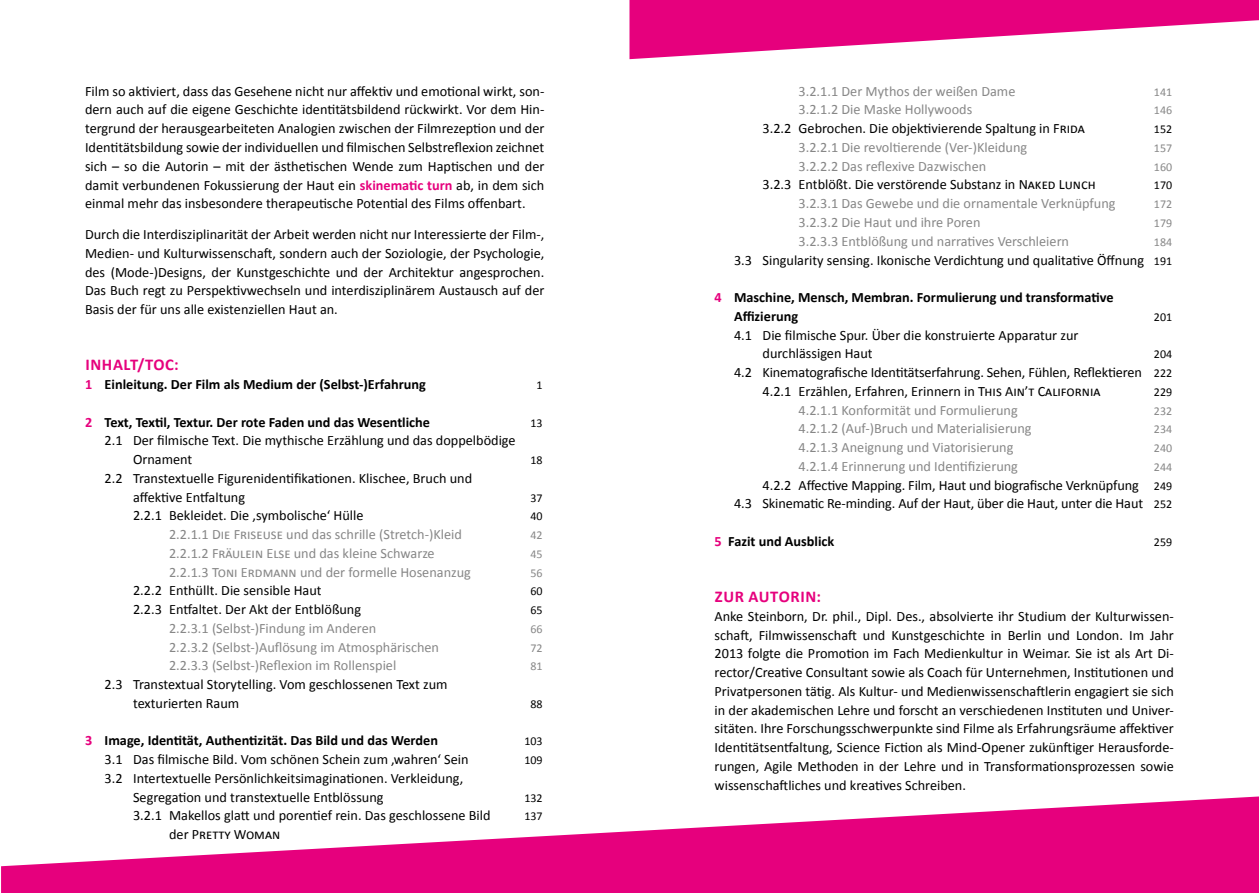
<style>
.page{position:relative;width:1259px;height:893px;background:#fff}
.page>*{position:absolute;margin:0;border:0;box-sizing:border-box;transform-origin:0 0}
.t1{font:700 16.5px "Calibri";letter-spacing:.04em;color:#e6007d}
.t2{font:14.25px/18.8px "Calibri";color:#000}
.t3{font:14.25px "Calibri";color:#878787}
.t4{font:700 14.25px/18.8px "Calibri";color:#000}
.t5{font:12px "Calibri";color:#000}
.t6{font:12px "Calibri";color:#878787}
.s1{font-weight:700;color:#e6007d}
.s2{color:#e6007d}
.s3{font-size:12px}
</style>
<div class="page">
<svg style="left:1px;top:796px;width:1258px;height:97px;fill:#e6007d"></svg>
<svg style="left:629px;top:0;width:630px;height:59px"></svg>
<p class="t2" style="left:85px;top:81px;width:461px;text-align:justify">Film so aktiviert, dass das Gesehene nicht nur affektiv und emotional wirkt, son&shy;dern auch auf die eigene Geschichte identitätsbildend rückwirkt. Vor dem Hin&shy;tergrund der herausgearbeiteten Analogien zwischen der Filmrezeption und der Identitätsbildung sowie der individuellen und filmischen Selbstreflexion zeichnet sich – so die Autorin – mit der ästhetischen Wende zum Haptischen und der damit verbundenen Fokussierung der Haut ein <span class="s1">skinematic turn</span> ab, in dem sich einmal mehr das insbesondere therapeutische Potential des Films offenbart.</p>
<p class="t2" style="left:85px;top:224px;width:461px;text-align:justify">Durch die Interdisziplinarität der Arbeit werden nicht nur Interessierte der Film-, Medien- und Kulturwissenschaft, sondern auch der Soziologie, der Psychologie, des (Mode-)Designs, der Kunstgeschichte und der Architektur angesprochen.<br>Das Buch regt zu Perspektivwechseln und interdisziplinärem Austausch auf der Basis der für uns alle existenziellen Haut an.</p>
<p class="t1" style="left:85px;top:355px;width:95px">Inhalt/ToC:</p>
<p class="t4" style="left:85px;top:374px;width:342px"><span class="s2">1</span> Einleitung. Der Film als Medium der (Selbst-)Erfahrung</p>
<p class="t5" style="left:536px;top:378px;width:8px">1</p>
<p class="t4" style="left:85px;top:412px;width:346px"><span class="s2">2</span> Text, Textil, Textur. Der rote Faden und das Wesentliche</p>
<p class="t5" style="left:530px;top:415px;width:14px">13</p>
<p class="t2" style="left:133px;top:430px;width:384px;text-indent:-28px">2.1 Der filmische Text. Die mythische Erzählung und das doppelbödige<br>Ornament</p>
<p class="t5" style="left:530px;top:453px;width:14px">18</p>
<p class="t2" style="left:133px;top:468px;width:341px;text-indent:-28px">2.2 Transtextuelle Figurenidentifikationen. Klischee, Bruch und affektive Entfaltung</p>
<p class="t5" style="left:530px;top:490px;width:14px">37</p>
<p class="t2" style="left:133px;top:505px;width:232px">2.2.1 Bekleidet. Die ‚symbolische‘ Hülle</p>
<p class="t5" style="left:530px;top:509px;width:14px">40</p>
<p class="t3" style="left:169px;top:525px;width:294px">2.2.1.1 Die Friseuse und das schrille (Stretch-)Kleid</p>
<p class="t6" style="left:530px;top:528px;width:14px">42</p>
<p class="t3" style="left:169px;top:544px;width:267px">2.2.1.2 Fräulein Else und das kleine Schwarze</p>
<p class="t6" style="left:530px;top:546px;width:14px">45</p>
<p class="t3" style="left:169px;top:563px;width:303px">2.2.1.3 Toni Erdmann und der formelle Hosenanzug</p>
<p class="t6" style="left:530px;top:565px;width:14px">56</p>
<p class="t2" style="left:133px;top:580px;width:190px">2.2.2 Enthüllt. Die sensible Haut</p>
<p class="t5" style="left:530px;top:584px;width:14px">60</p>
<p class="t2" style="left:133px;top:599px;width:229px">2.2.3 Entfaltet. Der Akt der Entblößung</p>
<p class="t5" style="left:530px;top:603px;width:14px">65</p>
<p class="t3" style="left:169px;top:619px;width:209px">2.2.3.1 (Selbst-)Findung im Anderen</p>
<p class="t6" style="left:530px;top:621px;width:14px">66</p>
<p class="t3" style="left:169px;top:638px;width:271px">2.2.3.2 (Selbst-)Auflösung im Atmosphärischen</p>
<p class="t6" style="left:530px;top:640px;width:14px">72</p>
<p class="t3" style="left:169px;top:657px;width:229px">2.2.3.3 (Selbst-)Reflexion im Rollenspiel</p>
<p class="t6" style="left:530px;top:659px;width:14px">81</p>
<p class="t2" style="left:133px;top:674px;width:316px;text-indent:-28px">2.3 Transtextual Storytelling. Vom geschlossenen Text zum texturierten Raum</p>
<p class="t5" style="left:530px;top:696px;width:14px">88</p>
<p class="t4" style="left:85px;top:730px;width:354px"><span class="s2">3</span> Image, Identität, Authentizität. Das Bild und das Werden</p>
<p class="t5" style="left:524px;top:734px;width:20px">103</p>
<p class="t2" style="left:105px;top:749px;width:365px">3.1 Das filmische Bild. Vom schönen Schein zum ‚wahren‘ Sein</p>
<p class="t5" style="left:524px;top:753px;width:20px">109</p>
<p class="t2" style="left:133px;top:768px;width:332px;text-indent:-28px">3.2 Intertextuelle Persönlichkeitsimaginationen. Verkleidung,<br>Segregation und transtextuelle Entblössung</p>
<p class="t5" style="left:524px;top:790px;width:20px">132</p>
<p class="t2" style="left:133px;top:805px;width:359px">3.2.1 Makellos glatt und porentief rein. Das geschlossene Bild</p>
<p class="t5" style="left:524px;top:809px;width:20px">137</p>
<p class="t2" style="left:169px;top:824px;width:113px">der Pretty Woman</p>
<p class="t3" style="left:798px;top:82px;width:218px">3.2.1.1 Der Mythos der weißen Dame</p>
<p class="t6" style="left:1154px;top:84px;width:20px">141</p>
<p class="t3" style="left:798px;top:101px;width:175px">3.2.1.2 Die Maske Hollywoods</p>
<p class="t6" style="left:1154px;top:103px;width:20px">146</p>
<p class="t2" style="left:762px;top:118px;width:324px">3.2.2 Gebrochen. Die objektivierende Spaltung in Frida</p>
<p class="t5" style="left:1154px;top:122px;width:20px">152</p>
<p class="t3" style="left:798px;top:138px;width:230px">3.2.2.1 Die revoltierende (Ver-)Kleidung</p>
<p class="t6" style="left:1154px;top:141px;width:20px">157</p>
<p class="t3" style="left:798px;top:157px;width:189px">3.2.2.2 Das reflexive Dazwischen</p>
<p class="t6" style="left:1154px;top:159px;width:20px">160</p>
<p class="t2" style="left:762px;top:175px;width:335px">3.2.3 Entblößt. Die verstörende Substanz in Naked Lunch</p>
<p class="t5" style="left:1154px;top:178px;width:20px">170</p>
<p class="t3" style="left:798px;top:195px;width:318px">3.2.3.1 Das Gewebe und die ornamentale Verknüpfung</p>
<p class="t6" style="left:1154px;top:197px;width:20px">172</p>
<p class="t3" style="left:798px;top:213px;width:183px">3.2.3.2 Die Haut und ihre Poren</p>
<p class="t6" style="left:1154px;top:216px;width:20px">179</p>
<p class="t3" style="left:798px;top:232px;width:272px">3.2.3.3 Entblößung und narratives Verschleiern</p>
<p class="t6" style="left:1154px;top:234px;width:20px">184</p>
<p class="t2" style="left:734px;top:250px;width:440px">3.3 Singularity sensing. Ikonische Verdichtung und qualitative Öffnung <span class="s3">191</span></p>
<p class="t4" style="left:734px;top:287px;width:381px;text-indent:-19px"><span class="s2">4</span> Maschine, Mensch, Membran. Formulierung und transformative<br>Affizierung</p>
<p class="t5" style="left:1154px;top:309px;width:20px">201</p>
<p class="t2" style="left:762px;top:325px;width:317px;text-indent:-28px">4.1 Die filmische Spur. Über die konstruierte Apparatur zur durchlässigen Haut</p>
<p class="t5" style="left:1154px;top:347px;width:20px">204</p>
<p class="t2" style="left:762px;top:362px;width:411px;text-indent:-28px">4.2 Kinematografische Identitätserfahrung. Sehen, Fühlen, Reflektieren <span class="s3">222<br></span>4.2.1 Erzählen, Erfahren, Erinnern in This Ain’t California</p>
<p class="t5" style="left:1154px;top:384px;width:20px">229</p>
<p class="t3" style="left:798px;top:401px;width:221px">4.2.1.1 Konformität und Formulierung</p>
<p class="t6" style="left:1154px;top:403px;width:20px">232</p>
<p class="t3" style="left:798px;top:420px;width:234px">4.2.1.2 (Auf-)Bruch und Materialisierung</p>
<p class="t6" style="left:1154px;top:422px;width:20px">234</p>
<p class="t3" style="left:798px;top:438px;width:216px">4.2.1.3 Aneignung und Viatorisierung</p>
<p class="t6" style="left:1154px;top:441px;width:20px">240</p>
<p class="t3" style="left:798px;top:457px;width:221px">4.2.1.4 Erinnerung und Identifizierung</p>
<p class="t6" style="left:1154px;top:459px;width:20px">244</p>
<p class="t2" style="left:734px;top:475px;width:440px;text-align:right">4.2.2 Affective Mapping. Film, Haut und biografische Verknüpfung <span class="s3">249<br></span>4.3 Skinematic Re-minding. Auf der Haut, über die Haut, unter die Haut <span class="s3">252</span></p>
<p class="t4" style="left:714px;top:531px;width:121px"><span class="s2">5</span> Fazit und Ausblick</p>
<p class="t5" style="left:1154px;top:534px;width:20px">259</p>
<p class="t1" style="left:715px;top:586px;width:108px">Zur Autorin:</p>
<p class="t2" style="left:714px;top:606px;width:461px;text-align:justify">Anke Steinborn, Dr. phil., Dipl. Des., absolvierte ihr Studium der Kulturwissen&shy;schaft, Filmwissenschaft und Kunstgeschichte in Berlin und London. Im Jahr 2013 folgte die Promotion im Fach Medienkultur in Weimar. Sie ist als Art Di&shy;rector/Creative Consultant sowie als Coach für Unternehmen, Institutionen und Privatpersonen tätig. Als Kultur- und Medienwissenschaftlerin engagiert sie sich in der akademischen Lehre und forscht an verschiedenen Instituten und Univer&shy;sitäten. Ihre Forschungsschwerpunkte sind Filme als Erfahrungsräume affektiver Identitätsentfaltung, Science Fiction als Mind-Opener zukünftiger Herausforde&shy;rungen, Agile Methoden in der Lehre und in Transformationsprozessen sowie wissenschaftliches und kreatives Schreiben.</p>
</div>
